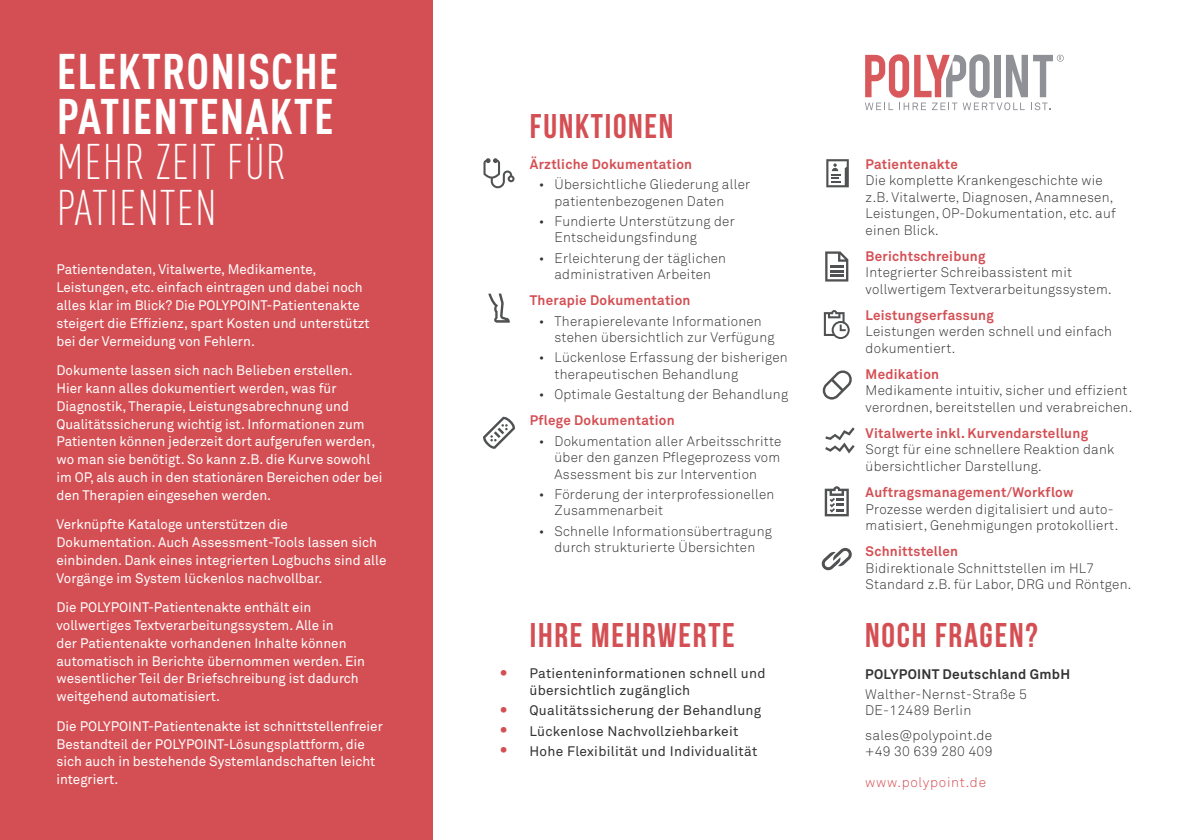
<style>
.page{position:relative;width:1191px;height:840px;background:#fff}
.page>*{position:absolute;margin:0;border:0;box-sizing:border-box;transform-origin:0 0}
.t1{font:700 condensed 49.2px/45.2px "DIN Pro";letter-spacing:.02em;color:#fff}
.t2{font:34.2px "Bebas Neue";letter-spacing:.05em;color:#d44f54}
.t3{font:300 13.6px/16.4px "Akkurat Std";letter-spacing:.02em;color:#333}
.t4{font:13.6px/17.8px "Akkurat Std";color:#fff}
.t5{font:13.6px/16.4px "Akkurat Std";letter-spacing:.02em;color:#333}
.t6{font:700 13.6px/20.4px "Akkurat Std";letter-spacing:.02em;color:#333}
.t7{font:700 13.6px "Akkurat Std";letter-spacing:.02em;color:#d44f54}
.t8{font:300 13.6px "Akkurat Std";letter-spacing:.05em;color:#d44f54}
.s1{font-weight:300}
.s2{font-weight:700;color:#d44f54}
.s3{font-weight:300;font-size:24.6px;color:#d44f54}
</style>
<div class="page">
<div style="left:0;top:0;width:432px;height:839px;background:#d44f54"></div>
<svg style="left:865px;top:54px;width:198px;height:56px"></svg>
<svg style="left:821px;top:547px;width:31px;height:23px"></svg>
<svg style="left:822px;top:370px;width:30px;height:29px"></svg>
<svg style="left:825px;top:427px;width:29px;height:26px"></svg>
<svg style="left:824px;top:486px;width:24px;height:30px"></svg>
<svg style="left:824px;top:310px;width:25px;height:29px"></svg>
<svg style="left:483px;top:158px;width:31px;height:30px"></svg>
<svg style="left:488px;top:293px;width:22px;height:29px"></svg>
<svg style="left:483px;top:416px;width:32px;height:32px"></svg>
<svg style="left:825px;top:251px;width:23px;height:30px"></svg>
<svg style="left:826px;top:159px;width:22px;height:28px"></svg>
<p class="t1" style="left:57px;top:44px;width:283px">ELEKTRONISCHE<br>PATIENTENAKTE<br><span class="s1">MEHR ZEIT FÜR<br>PATIENTEN</span></p>
<p class="t4" style="left:56px;top:260px;width:315px">Patientendaten, Vitalwerte, Medikamente, Leistungen, etc. einfach eintragen und dabei noch alles klar im Blick? Die POLYPOINT-Patientenakte steigert die Effizienz, spart Kosten und unterstützt bei der Vermeidung von Fehlern.</p>
<p class="t4" style="left:56px;top:361px;width:327px">Dokumente lassen sich nach Belieben erstellen.<br>Hier kann alles dokumentiert werden, was für Diagnostik, Therapie, Leistungsabrechnung und Qualitätssicherung wichtig ist. Informationen zum Patienten können jederzeit dort aufgerufen werden, wo man sie benötigt. So kann z.B. die Kurve sowohl im OP, als auch in den stationären Bereichen oder bei den Therapien eingesehen werden.</p>
<p class="t4" style="left:56px;top:515px;width:331px">Verknüpfte Kataloge unterstützen die Dokumentation. Auch Assessment-Tools lassen sich einbinden. Dank eines integrierten Logbuchs sind alle Vorgänge im System lückenlos nachvollbar.</p>
<p class="t4" style="left:56px;top:598px;width:310px">Die POLYPOINT-Patientenakte enthält ein vollwertiges Textverarbeitungssystem. Alle in<br>der Patientenakte vorhandenen Inhalte können automatisch in Berichte übernommen werden. Ein wesentlicher Teil der Briefschreibung ist dadurch weitgehend automatisiert.</p>
<p class="t4" style="left:56px;top:716px;width:328px">Die POLYPOINT-Patientenakte ist schnittstellenfreier Bestandteil der POLYPOINT-Lösungsplattform, die sich auch in bestehende Systemlandschaften leicht integriert.</p>
<p class="t2" style="left:530px;top:107px;width:145px">FUNKTIONEN</p>
<p class="t7" style="left:530px;top:156px;width:164px">Ärztliche Dokumentation</p>
<p class="t3" style="left:554px;top:176px;width:197px;text-indent:-16px">• Übersichtliche Gliederung aller patientenbezogenen Daten</p>
<p class="t3" style="left:554px;top:213px;width:182px;text-indent:-16px">• Fundierte Unterstützung der<br>Entscheidungsfindung</p>
<p class="t3" style="left:539px;top:250px;width:189px;text-align:center">• Erleichterung der täglichen administrativen Arbeiten</p>
<p class="t7" style="left:530px;top:292px;width:162px">Therapie Dokumentation</p>
<p class="t3" style="left:554px;top:312px;width:222px;text-indent:-16px">• Therapierelevante Informationen stehen übersichtlich zur Verfügung</p>
<p class="t3" style="left:554px;top:349px;width:235px;text-indent:-16px">• Lückenlose Erfassung der bisherigen therapeutischen Behandlung</p>
<p class="t3" style="left:530px;top:381px;width:260px;line-height:26.2px;text-indent:9px">• Optimale Gestaltung der Behandlung<br><span class="s2">Pflege Dokumentation</span></p>
<p class="t3" style="left:554px;top:432px;width:228px;text-align:justify;text-indent:-16px">• Dokumentation aller Arbeitsschritte über den ganzen Pflegeprozess vom Assessment bis zur Intervention</p>
<p class="t3" style="left:554px;top:485px;width:221px;text-indent:-16px">• Förderung der interprofessionellen<br>Zusammenarbeit</p>
<p class="t3" style="left:539px;top:522px;width:234px;text-align:center">• Schnelle Informationsübertragung durch strukturierte Übersichten</p>
<p class="t2" style="left:530px;top:615px;width:206px">IHRE MEHRWERTE</p>
<p class="t5" style="left:529px;top:665px;width:237px;text-indent:-31px"><span class="s3">•</span> Patienteninformationen schnell und übersichtlich zugänglich</p>
<p class="t5" style="left:498px;top:702px;width:264px"><span class="s3">•</span> Qualitätssicherung der Behandlung</p>
<p class="t5" style="left:498px;top:722px;width:241px"><span class="s3">•</span> Lückenlose Nachvollziehbarkeit</p>
<p class="t5" style="left:498px;top:742px;width:260px"><span class="s3">•</span> Hohe Flexibilität und Individualität</p>
<p class="t3" style="left:865px;top:156px;width:252px"><span class="s2">Patientenakte<br></span>Die komplette Krankengeschichte wie z.B. Vitalwerte, Diagnosen, Anamnesen,<br>Leistungen, OP-Dokumentation, etc. auf einen Blick.</p>
<p class="t3" style="left:865px;top:248px;width:247px"><span class="s2">Berichtschreibung<br></span>Integrierter Schreibassistent mit vollwertigem Textverarbeitungssystem.</p>
<p class="t3" style="left:865px;top:307px;width:248px"><span class="s2">Leistungserfassung<br></span>Leistungen werden schnell und einfach dokumentiert.</p>
<p class="t3" style="left:865px;top:366px;width:268px"><span class="s2">Medikation<br></span>Medikamente intuitiv, sicher und effizient verordnen, bereitstellen und verabreichen.</p>
<p class="t3" style="left:865px;top:425px;width:250px"><span class="s2">Vitalwerte inkl. Kurvendarstellung<br></span>Sorgt für eine schnellere Reaktion dank übersichtlicher Darstellung.</p>
<p class="t3" style="left:865px;top:484px;width:254px"><span class="s2">Auftragsmanagement/Workflow<br></span>Prozesse werden digitalisiert und auto&shy;matisiert, Genehmigungen protokolliert.</p>
<p class="t3" style="left:865px;top:543px;width:267px"><span class="s2">Schnittstellen<br></span>Bidirektionale Schnittstellen im HL7<br>Standard z.B. für Labor, DRG und Röntgen.</p>
<p class="t2" style="left:865px;top:615px;width:174px">NOCH FRAGEN?</p>
<p class="t6" style="left:865px;top:663px;width:207px">POLYPOINT Deutschland GmbH<br><span class="s1">Walther-Nernst-Straße 5</span></p>
<p class="t3" style="left:865px;top:698px;width:129px;line-height:24.2px">DE-12489 Berlin sales@polypoint.de</p>
<p class="t3" style="left:865px;top:742px;width:129px">+49 30 639 280 409</p>
<p class="t8" style="left:865px;top:773px;width:122px">www.polypoint.de</p>
</div>
